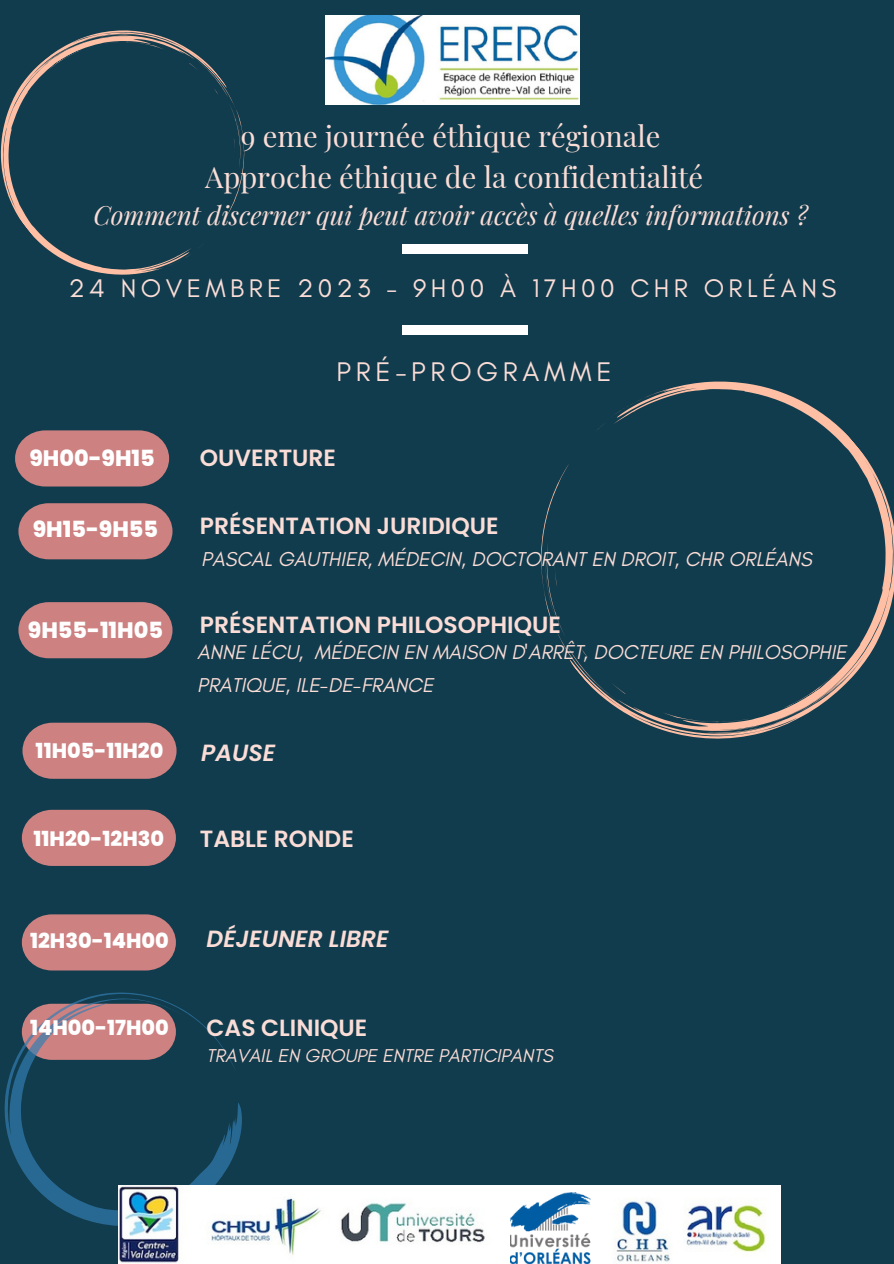
<style>
.page{position:relative;width:894px;height:1264px;background:#fff}
.page>*{position:absolute;margin:0;border:0;box-sizing:border-box;transform-origin:0 0}
.t1{font:28.95px "Playfair Display";color:#fbddd7}
.t2{font:27.45px "Glacial Indifference";letter-spacing:.17em;color:#fbddd7}
.t3{font:italic 25.95px "Playfair Display";color:#fbddd7}
.t4{font:25.95px "Glacial Indifference";letter-spacing:.17em;color:#fbddd7}
.t5{font:600 23.4px "Poppins";color:#fbddd7}
.t6{font:italic 600 23.4px "Poppins";color:#fbddd7}
.t7{font:800 22.2px "Poppins";color:#fff}
.t8{font:800 20.7px "Poppins";color:#fff}
.t9{font:italic 20.4px/32.7px "Glacial Indifference";color:#fbddd7}
.t10{font:italic 18.9px "Glacial Indifference";color:#fbddd7}
</style>
<div class="page">
<div style="left:0;top:0;width:893px;height:1263px;background:#113c4d"></div>
<img style="left:325px;top:15px;width:254px;height:89px">
<div style="left:402px;top:245px;width:125px;height:9px;background:#fff"></div>
<div style="left:402px;top:326px;width:125px;height:9px;background:#fff"></div>
<svg style="left:15px;top:430px;width:154px;height:56px;background:#bc7a7c"></svg>
<svg style="left:18px;top:503px;width:154px;height:56px;background:#bc7a7c"></svg>
<svg style="left:22px;top:722px;width:154px;height:56px;background:#bb7a7c"></svg>
<svg style="left:22px;top:809px;width:154px;height:57px;background:#ba7a7b"></svg>
<svg style="left:22px;top:914px;width:154px;height:56px;background:#bc7a7c"></svg>
<svg style="left:465px;top:325px;width:428px;height:414px"></svg>
<svg style="left:5px;top:992px;width:237px;height:234px"></svg>
<svg style="left:229px;top:1142px;width:8px;height:17px"></svg>
<svg style="left:0;top:30px;width:245px;height:245px"></svg>
<img style="left:119px;top:1185px;width:660px;height:78px">
<div style="left:498px;top:1185px;width:105px;height:78px;background:#fff"></div>
<img style="left:510px;top:1192px;width:81px;height:71px">
<svg style="left:18px;top:602px;width:154px;height:56px;background:#bc7a7c"></svg>
<p class="t1" style="left:241px;top:116px;width:421px">9 eme journée éthique régionale</p>
<p class="t1" style="left:205px;top:156px;width:499px">Approche éthique de la confidentialité</p>
<p class="t3" style="left:93px;top:197px;width:715px">Comment discerner qui peut avoir accès à quelles informations ?</p>
<p class="t4" style="left:69px;top:273px;width:768px">24 NOVEMBRE 2023 - 9H00 À 17H00 CHR ORLÉANS</p>
<p class="t2" style="left:336px;top:355px;width:276px">PRÉ-PROGRAMME</p>
<p class="t7" style="left:29px;top:442px;width:127px">9H00-9H15</p>
<p class="t5" style="left:200px;top:442px;width:138px">OUVERTURE</p>
<p class="t7" style="left:33px;top:513px;width:127px">9H15-9H55</p>
<p class="t5" style="left:200px;top:509px;width:300px">PRÉSENTATION JURIDIQUE</p>
<p class="t7" style="left:28px;top:614px;width:137px">9H55-11H05</p>
<p class="t9" style="left:201px;top:542px;width:612px">PASCAL GAUTHIER, MÉDECIN, DOCTORANT EN DROIT, CHR ORLÉANS</p>
<p class="t5" style="left:200px;top:609px;width:362px">PRÉSENTATION PHILOSOPHIQUE</p>
<p class="t9" style="left:197px;top:635px;width:650px">ANNE LÉCU, MÉDECIN EN MAISON D'ARRÊT, DOCTEURE EN PHILOSOPHIE<br>PRATIQUE, ILE-DE-FRANCE</p>
<p class="t8" style="left:36px;top:736px;width:129px">11H05-11H20</p>
<p class="t6" style="left:201px;top:736px;width:76px">PAUSE</p>
<p class="t8" style="left:34px;top:824px;width:132px">11H20-12H30</p>
<p class="t5" style="left:200px;top:822px;width:155px">TABLE RONDE</p>
<p class="t8" style="left:30px;top:926px;width:140px">12H30-14H00</p>
<p class="t6" style="left:206px;top:922px;width:183px">DÉJEUNER LIBRE</p>
<p class="t8" style="left:30px;top:1013px;width:140px">14H00-17H00</p>
<p class="t5" style="left:206px;top:1010px;width:162px">CAS CLINIQUE</p>
<p class="t10" style="left:206px;top:1043px;width:347px">TRAVAIL EN GROUPE ENTRE PARTICIPANTS</p>
</div>
